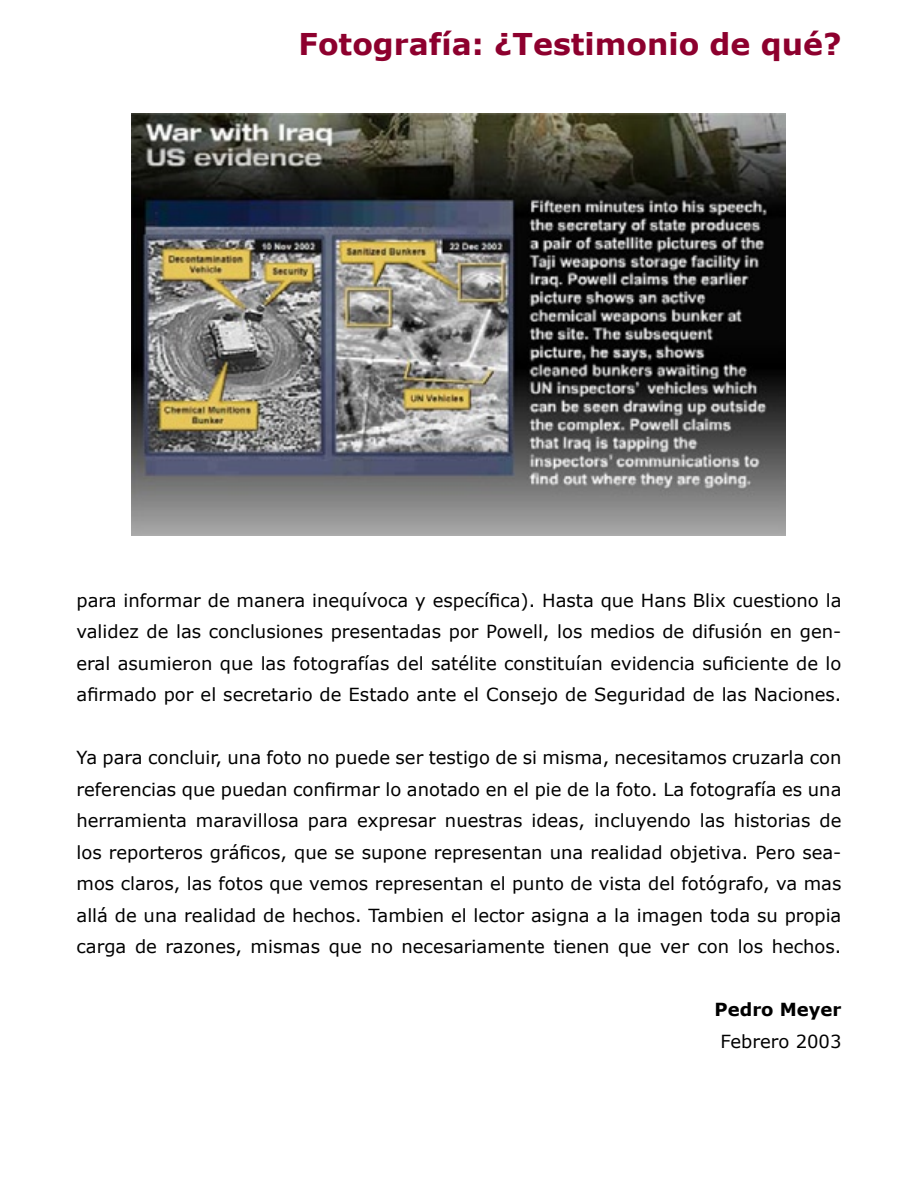
<style>
.page{position:relative;width:918px;height:1188px;background:#fff}
.page>*{position:absolute;margin:0;border:0;box-sizing:border-box;transform-origin:0 0}
.t1{font:700 30px "Verdana";color:#8d002e}
.t2{font:18px/31.5px "Verdana";color:#000;text-align:justify}
.t3{font:700 18px "Verdana";color:#000}
</style>
<div class="page">
<img style="left:131px;top:113px;width:654px;height:422px">
<h1 class="t1" style="left:299px;top:25px;width:544px">Fotografía: ¿Testimonio de qué?</h1>
<p class="t2" style="left:77px;top:584px;width:766px">para informar de manera inequívoca y específica). Hasta que Hans Blix cuestiono la validez de las conclusiones presentadas por Powell, los medios de difusión en gen&shy;eral asumieron que las fotografías del satélite constituían evidencia suficiente de lo afirmado por el secretario de Estado ante el Consejo de Seguridad de las Naciones.</p>
<p class="t2" style="left:77px;top:741px;width:766px">Ya para concluir, una foto no puede ser testigo de si misma, necesitamos cruzarla con referencias que puedan confirmar lo anotado en el pie de la foto. La fotografía es una herramienta maravillosa para expresar nuestras ideas, incluyendo las historias de los reporteros gráficos, que se supone representan una realidad objetiva. Pero sea&shy;mos claros, las fotos que vemos representan el punto de vista del fotógrafo, va mas allá de una realidad de hechos. Tambien el lector asigna a la imagen toda su propia carga de razones, mismas que no necesariamente tienen que ver con los hechos.</p>
<p class="t3" style="left:715px;top:998px;width:128px">Pedro Meyer</p>
<p class="t2" style="left:721px;top:1025px;width:122px">Febrero 2003</p>
</div>
